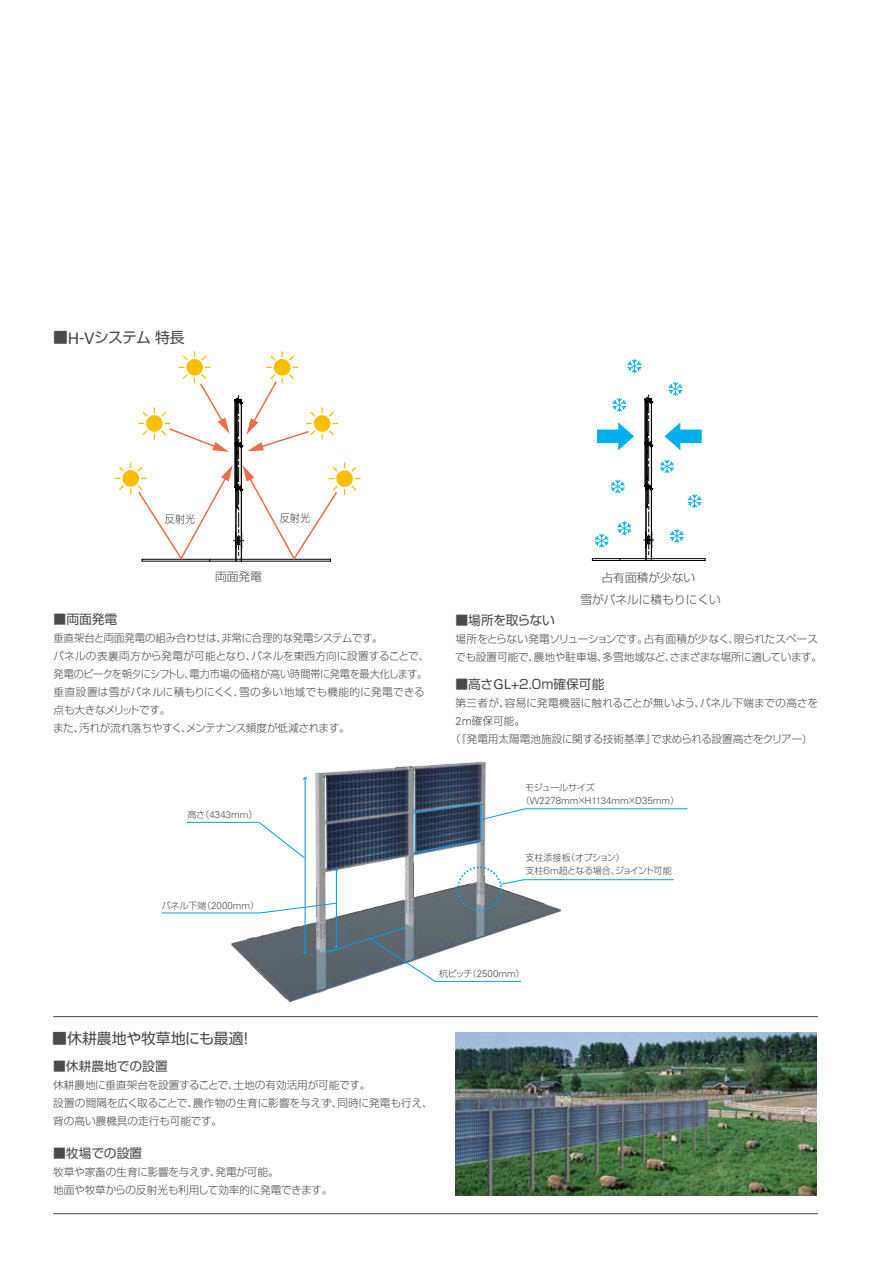
<style>
.page{position:relative;width:893px;height:1263px;background:#fff}
.page>*{position:absolute;margin:0;border:0;box-sizing:border-box;transform-origin:0 0}
.t1{font:14.85px "Shin Go Pro";letter-spacing:-.005em;color:#4d4949}
.t2{font:12.75px "Shin Go Pro";color:#4d4949}
.t3{font:12.75px "Shin Go Pro";letter-spacing:-.03em;color:#4d4949}
.t4{font:300 11.7px/21.9px "Shin Go Pro";color:#4d4949;text-align:center}
.t5{font:300 10.65px/18px "Shin Go Pro";letter-spacing:-.005em;color:#4d4949}
.t6{font:300 10.65px "Shin Go Pro";letter-spacing:.015em;color:#4d4949}
.t7{font:300 10.65px "Shin Go Pro";letter-spacing:-.005em;color:#4d4949;scale:.95 1}
.t8{font:300 9.75px "Univers LT Pro 45";color:#4d4949}
.t9{font:300 9px/12.8px "Shin Go Pro";letter-spacing:-.045em;color:#4d4949}
.s1{font-family:"Univers LT Pro 55 Roman";font-size:15.9px}
.s2{font-family:"Shin Go Pro";font-size:9px}
.s3{font-family:"Univers LT Pro 45";font-size:9.75px}
.s4{font-family:"Univers LT Pro 55 Roman";font-size:13.65px}
.s5{font-family:"Univers LT Pro 45";font-size:11.4px}
</style>
<div class="page">
<img style="left:455px;top:1032px;width:362px;height:163px">
<div style="left:592px;top:558px;width:113px;height:3px;border:1px solid #000"></div>
<svg style="left:644px;top:395px;width:10px;height:165px"></svg>
<svg style="left:597px;top:422px;width:37px;height:28px"></svg>
<svg style="left:664px;top:422px;width:38px;height:28px"></svg>
<svg style="left:627px;top:359px;width:14px;height:14px"></svg>
<svg style="left:669px;top:382px;width:13px;height:14px"></svg>
<svg style="left:617px;top:521px;width:14px;height:14px"></svg>
<svg style="left:688px;top:494px;width:14px;height:14px"></svg>
<svg style="left:670px;top:529px;width:14px;height:14px"></svg>
<svg style="left:611px;top:480px;width:14px;height:13px"></svg>
<svg style="left:595px;top:534px;width:14px;height:14px"></svg>
<svg style="left:660px;top:459px;width:14px;height:14px"></svg>
<svg style="left:612px;top:398px;width:14px;height:14px"></svg>
<svg style="left:115px;top:351px;width:246px;height:211px"></svg>
<hr style="left:53px;top:1016px;width:765px;height:1px;background:#4d4949">
<hr style="left:53px;top:1213px;width:765px;height:1px;background:#4d4949">
<img style="left:166px;top:761px;width:428px;height:257px">
<svg style="left:456px;top:866px;width:218px;height:46px"></svg>
<svg style="left:187px;top:822px;width:118px;height:36px"></svg>
<hr style="left:305px;top:778px;width:1px;height:175px;background:#00a0e9">
<svg style="left:303px;top:777px;width:4px;height:3px"></svg>
<svg style="left:303px;top:951px;width:4px;height:3px"></svg>
<hr style="left:336px;top:869px;width:1px;height:78px;background:#00a0e9">
<svg style="left:327px;top:926px;width:194px;height:56px"></svg>
<svg style="left:161px;top:903px;width:176px;height:10px"></svg>
<svg style="left:415px;top:803px;width:273px;height:50px"></svg>
<h1 class="t1" style="left:53px;top:326px;width:133px">■<span class="s1">H</span>-<span class="s1">V</span>システム特長</h1>
<p class="t7" style="left:165px;top:511px;width:33px">反射光</p>
<p class="t7" style="left:280px;top:509px;width:33px">反射光</p>
<p class="t4" style="left:215px;top:564px;width:48px">両面発電</p>
<p class="t2" style="left:54px;top:609px;width:65px">■両面発電</p>
<p class="t5" style="left:53px;top:628px;width:378px">垂直架台と両面発電の組み合わせは、非常に合理的な発電システムです。<br>パネルの表裏両方から発電が可能となり、パネルを東西方向に設置することで、発電のピークを朝夕にシフトし、電力市場の価格が高い時間帯に発電を最大化します。垂直設置は雪がパネルに積もりにくく、雪の多い地域でも機能的に発電できる点も大きなメリットです。<br>また、汚れが流れ落ちやすく、メンテナンス頻度が低減されます。</p>
<p class="t8" style="left:187px;top:809px;width:72px"><span class="s2">高さ（</span>4343mm<span class="s2">）</span></p>
<p class="t9" style="left:162px;top:898px;width:99px">パネル下端（<span class="s3">2000mm</span>）</p>
<p class="t4" style="left:580px;top:565px;width:142px">占有面積が少ない<br>雪がパネルに積もりにくい</p>
<p class="t3" style="left:455px;top:609px;width:101px">■場所を取らない</p>
<p class="t5" style="left:455px;top:628px;width:368px">場所をとらない発電ソリューションです。占有面積が少なく、限られたスペースでも設置可能で、農地や駐車場、多雪地域など、さまざまな場所に適しています。</p>
<p class="t2" style="left:455px;top:673px;width:150px">■高さ<span class="s4">GL+</span>２．０ｍ確保可能</p>
<p class="t6" style="left:455px;top:694px;width:364px">第三者が、容易に発電機器に触れることが無いよう、パネル下端までの高さを</p>
<p class="t5" style="left:455px;top:710px;width:71px"><span class="s5">2m</span>確保可能。</p>
<p class="t5" style="left:450px;top:728px;width:364px">（『発電用太陽電池施設に関する技術基準』で求められる設置高さをクリアー）</p>
<p class="t9" style="left:525px;top:780px;width:71px">モジュールサイズ</p>
<p class="t8" style="left:521px;top:794px;width:160px"><span class="s2">（</span>W2278mm<span class="s2">×</span>H1134mm<span class="s2">×</span>D35mm<span class="s2">）</span></p>
<p class="t9" style="left:525px;top:850px;width:148px">支柱添接板（オプション）<br>支柱６<span class="s3">m</span>超となる場合、ジョイント可能</p>
<p class="t9" style="left:439px;top:966px;width:87px">杭ピッチ（<span class="s3">2500mm</span>）</p>
<h1 class="t1" style="left:52px;top:1026px;width:203px">■休耕農地や牧草地にも最適！</h1>
<p class="t2" style="left:53px;top:1056px;width:116px">■休耕農地での設置</p>
<p class="t5" style="left:53px;top:1075px;width:381px">休耕農地に垂直架台を設置することで、土地の有効活用が可能です。<br>設置の間隔を広く取ることで、農作物の生育に影響を与えず、同時に発電も行え、背の高い農機具の走行も可能です。</p>
<p class="t2" style="left:53px;top:1142px;width:91px">■牧場での設置</p>
<p class="t5" style="left:53px;top:1161px;width:281px">牧草や家畜の生育に影響を与えず、発電が可能。<br>地面や牧草からの反射光も利用して効率的に発電できます。</p>
</div>
